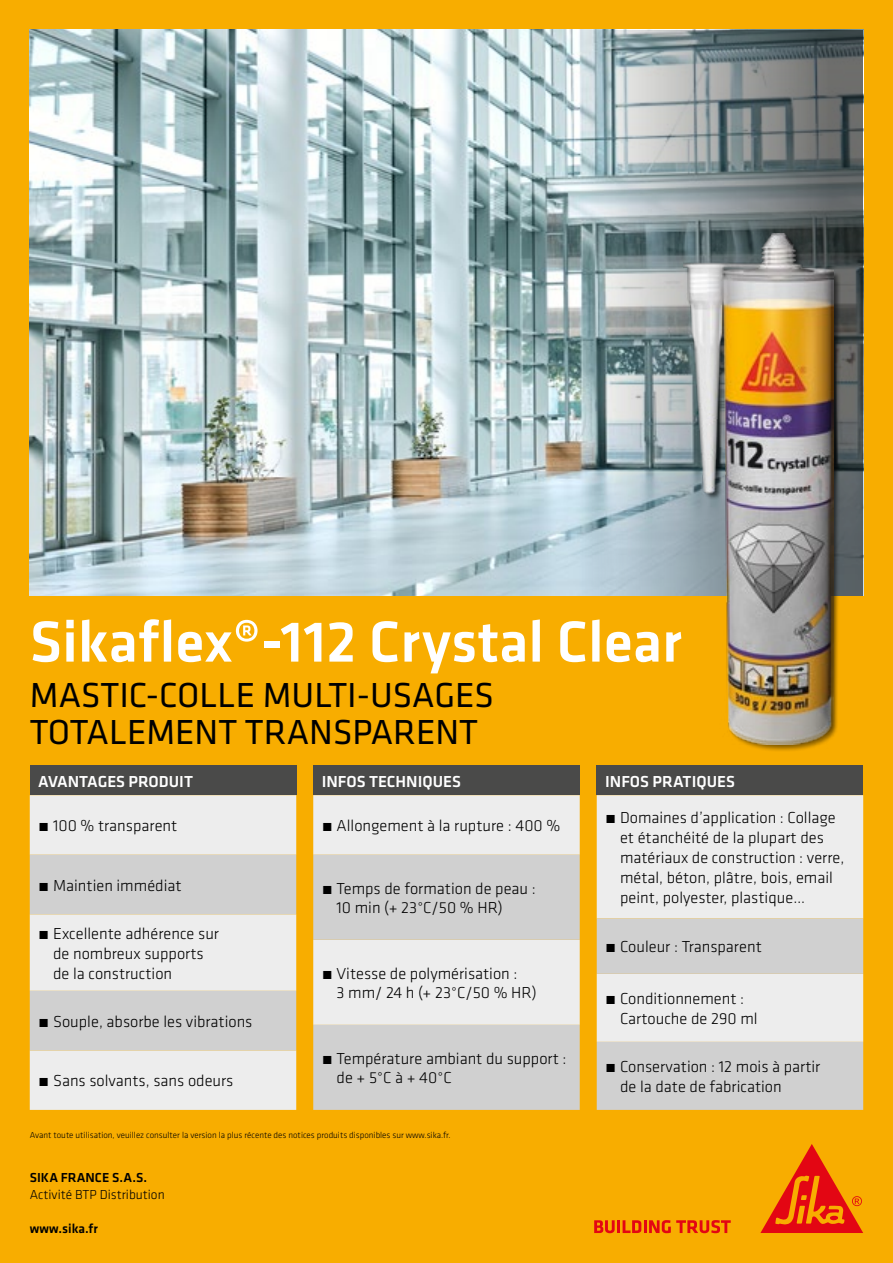
<style>
.page{position:relative;width:893px;height:1263px;background:#f8ad00}
.page>*{position:absolute;margin:0;border:0;box-sizing:border-box;transform-origin:0 0}
.t1{font:500 60px "Klavika";color:#fff}
.t2{font:36px/37px "Klavika";color:#000}
.t3{font:300 16.5px/19.8px "Klavika";color:#000}
.t4{font:500 16.5px "Klavika";color:#fff}
.t5{font:500 13.5px "Klavika";color:#000}
.t6{font:300 13.5px "Klavika";color:#000}
.t7{font:300 9px "Klavika";color:#000}
</style>
<div class="page">
<svg style="left:594px;top:1220px;width:137px;height:13px"></svg>
<svg style="left:760px;top:1144px;width:103px;height:89px"></svg>
<img style="left:30px;top:30px;width:550px;height:565px">
<div style="left:313px;top:765px;width:267px;height:30px;background:#4a4a49"></div>
<div style="left:313px;top:795px;width:267px;height:60px;background:#ededed"></div>
<svg style="left:313px;top:855px;width:267px;height:255px;background:#d9d9d8"></svg>
<div style="left:597px;top:765px;width:266px;height:30px;background:#4a4a49"></div>
<div style="left:597px;top:795px;width:266px;height:123px;background:#ededed"></div>
<svg style="left:597px;top:918px;width:266px;height:192px;background:#dadad9"></svg>
<div style="left:30px;top:765px;width:266px;height:30px;background:#4a4a49"></div>
<div style="left:30px;top:795px;width:266px;height:315px;background:#ededed"></div>
<svg style="left:30px;top:855px;width:266px;height:195px;background:#dbdbda"></svg>
<svg style="left:580px;top:30px;width:283px;height:565px;background:#8a969a"></svg>
<div style="left:684px;top:236px;width:156px;height:516px;background:#000;opacity:.6"></div>
<img style="left:684px;top:234px;width:149px;height:510px">
<h1 class="t1" style="left:30px;top:601px;width:654px">Sikaflex®-112 Crystal Clear</h1>
<h2 class="t2" style="left:30px;top:677px;width:466px">MASTIC-COLLE MULTI-USAGES<br>TOTALEMENT TRANSPARENT</h2>
<p class="t4" style="left:322px;top:770px;width:141px">INFOS TECHNIQUES</p>
<p class="t3" style="left:322px;top:816px;width:240px">• Allongement à la rupture : 400 %</p>
<p class="t4" style="left:605px;top:770px;width:131px">INFOS PRATIQUES</p>
<p class="t3" style="left:620px;top:808px;width:226px;text-indent:-15px">• Domaines d’application : Collage et étanchéité de la plupart des matériaux de construction : verre, métal, béton, plâtre, bois, email peint, polyester, plastique…</p>
<p class="t3" style="left:605px;top:937px;width:158px">• Couleur : Transparent</p>
<p class="t3" style="left:620px;top:988px;width:139px;text-indent:-15px">• Conditionnement :<br>Cartouche de 290 ml</p>
<p class="t3" style="left:620px;top:1057px;width:202px;text-indent:-15px">• Conservation : 12 mois à partir de la date de fabrication</p>
<p class="t4" style="left:38px;top:770px;width:156px">AVANTAGES PRODUIT</p>
<p class="t3" style="left:38px;top:816px;width:141px">• 100 % transparent</p>
<p class="t3" style="left:38px;top:875px;width:145px">• Maintien immédiat</p>
<p class="t3" style="left:53px;top:923px;width:168px;text-indent:-15px">• Excellente adhérence sur de nombreux supports de la construction</p>
<p class="t3" style="left:38px;top:1011px;width:216px">• Souple, absorbe les vibrations</p>
<p class="t3" style="left:337px;top:878px;width:201px;text-indent:-15px">• Temps de formation de peau :<br>10 min (+ 23°C/50 % HR)</p>
<p class="t3" style="left:337px;top:963px;width:202px;text-indent:-15px">• Vitesse de polymérisation :<br>3 mm/ 24 h (+ 23°C/50 % HR)</p>
<p class="t3" style="left:337px;top:1048px;width:231px;text-indent:-15px">• Température ambiant du support : de + 5°C à + 40°C</p>
<p class="t3" style="left:38px;top:1071px;width:197px">• Sans solvants, sans odeurs</p>
<p class="t7" style="left:30px;top:1129px;width:422px">Avant toute utilisation, veuillez consulter la version la plus récente des notices produits disponibles sur www.sika.fr.</p>
<p class="t5" style="left:30px;top:1169px;width:119px">SIKA FRANCE S.A.S.</p>
<p class="t6" style="left:30px;top:1187px;width:136px">Activité BTP Distribution</p>
<p class="t5" style="left:30px;top:1219px;width:70px">www.sika.fr</p>
</div>
